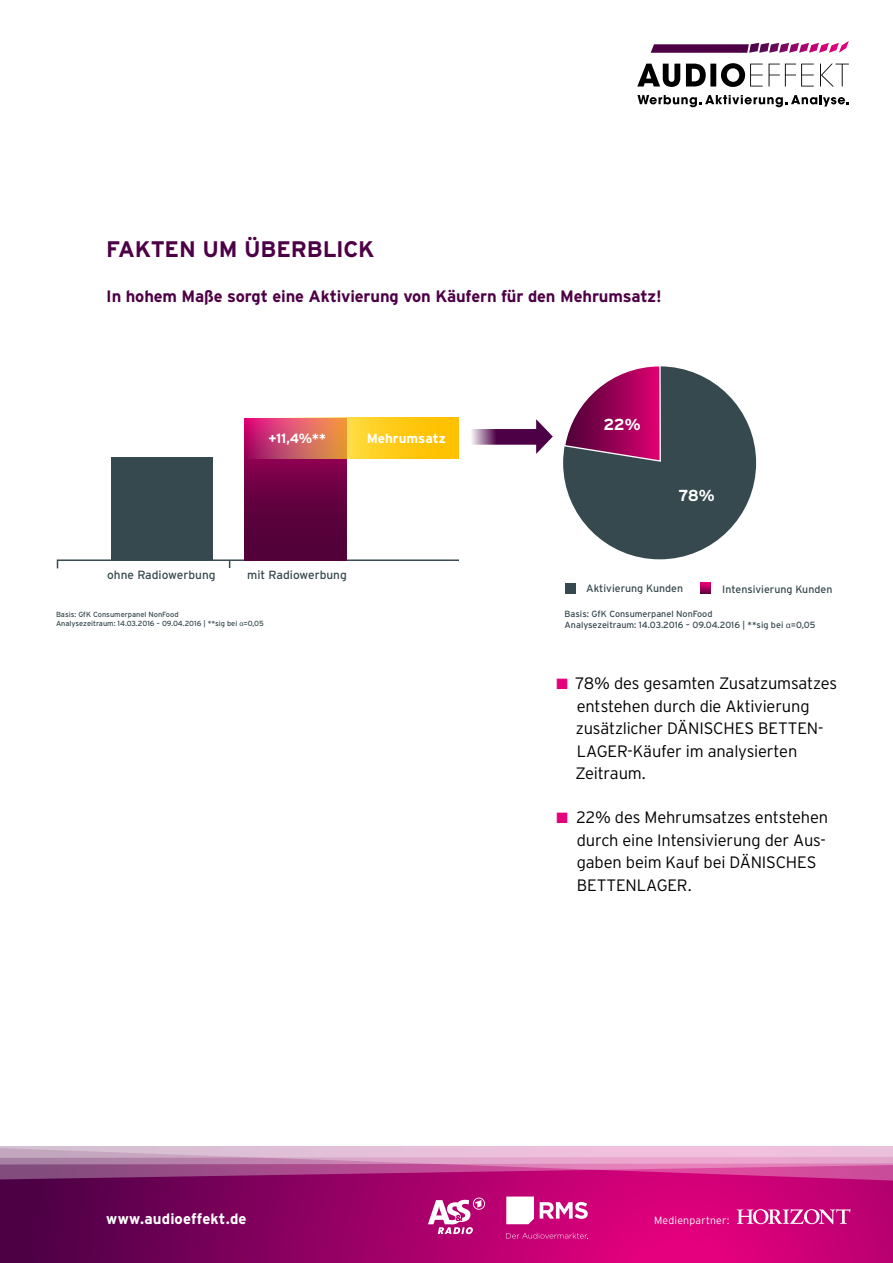
<style>
.page{position:relative;width:893px;height:1263px;background:#fff}
.page>*{position:absolute;margin:0;border:0;box-sizing:border-box;transform-origin:0 0}
.t1{font:700 22.5px "Interstate";letter-spacing:-.005em;color:#4d0045}
.t2{font:300 16.5px/22.5px "Interstate";letter-spacing:-.01em;color:#000}
.t3{font:700 16.5px "Interstate";letter-spacing:-.005em;color:#4d0045}
.t4{font:700 15.9px "Interstate";color:#fff}
.t5{font:700 15px "Interstate";letter-spacing:.01em;color:#fff}
.t6{font:700 13.35px "Interstate";color:#fff}
.t7{font:11.85px "Interstate";color:#36494e}
.t8{font:10.65px "Interstate";color:#36494e}
.t9{font:300 10.5px "Interstate";letter-spacing:.02em;color:#fff}
.t10{font:9px/10.8px "Interstate";color:#36494e}
.t11{font:7.5px/9px "Interstate";color:#36494e}
.s1{font-family:"Myriad Pro"}
.s2{color:#e5007c}
</style>
<div class="page">
<svg style="left:0;top:1188px;width:893px;height:75px;background:#a00066"></svg>
<svg style="left:0;top:1164px;width:893px;height:24px;background:#ac267c"></svg>
<svg style="left:0;top:1146px;width:893px;height:18px;background:#ddaecd"></svg>
<svg style="left:651px;top:41px;width:198px;height:12px"></svg>
<svg style="left:637px;top:63px;width:212px;height:24px"></svg>
<svg style="left:637px;top:95px;width:212px;height:12px"></svg>
<svg style="left:428px;top:1197px;width:57px;height:37px"></svg>
<svg style="left:506px;top:1196px;width:28px;height:28px"></svg>
<svg style="left:540px;top:1202px;width:48px;height:17px"></svg>
<svg style="left:506px;top:1233px;width:82px;height:6px"></svg>
<svg style="left:737px;top:1209px;width:113px;height:15px"></svg>
<svg style="left:57px;top:559px;width:401px;height:10px"></svg>
<div style="left:112px;top:457px;width:101px;height:104px;background:#36494e"></div>
<svg style="left:245px;top:459px;width:101px;height:102px;background:#640040"></svg>
<svg style="left:245px;top:418px;width:213px;height:41px;background:#ea933c"></svg>
<div style="left:563px;top:366px;width:193px;height:193px;background:#36494e;border-radius:50%"></div>
<svg style="left:563px;top:366px;width:99px;height:97px"></svg>
<div style="left:565px;top:583px;width:10px;height:10px;background:#36494e"></div>
<svg style="left:700px;top:583px;width:11px;height:10px"></svg>
<svg style="left:471px;top:419px;width:82px;height:35px"></svg>
<h1 class="t1" style="left:106px;top:235px;width:270px">Fakten um Überblick</h1>
<p class="t3" style="left:106px;top:286px;width:557px">I n hohem Maße sorgt eine Aktivierung von Käufern für den Mehrumsatz!</p>
<p class="t6" style="left:268px;top:430px;width:59px">+11,4%**</p>
<p class="t6" style="left:367px;top:430px;width:81px">Mehrumsatz</p>
<p class="t7" style="left:107px;top:568px;width:110px">ohne Radiowerbung</p>
<p class="t7" style="left:247px;top:568px;width:101px">mit Radiowerbung</p>
<p class="t11" style="left:56px;top:609px;width:209px">Basis: GfK Consumerpanel NonFood<br>Analysezeitraum: 14.03.2016 – 09.04.2016 | **sig bei <span class="s1">α</span>=0,05</p>
<p class="t4" style="left:603px;top:415px;width:39px">22%</p>
<p class="t4" style="left:678px;top:485px;width:38px">78%</p>
<p class="t8" style="left:586px;top:582px;width:98px">Aktivierung Kunden</p>
<p class="t8" style="left:722px;top:583px;width:112px">Intensivierung Kunden</p>
<p class="t10" style="left:565px;top:608px;width:252px">Basis: GfK Consumerpanel NonFood<br>Analysezeitraum: 14.03.2016 – 09.04.2016 | **sig bei <span class="s1">α</span>=0,05</p>
<p class="t2" style="left:575px;top:672px;width:263px;text-indent:-19px"><span class="s2">■</span> 78% des gesamten Zusatzumsatzes entstehen durch die Aktivierung zusätzlicher DÄNISCHES BETTEN-<br>LAGER-Käufer im analysierten<br>Zeitraum.</p>
<p class="t2" style="left:577px;top:806px;width:253px;text-indent:-20px"><span class="s2">■</span> 22% des Mehrumsatzes entstehen durch eine Intensivierung der Aus&shy;gaben beim Kauf bei DÄNISCHES<br>BETTENLAGER.</p>
<p class="t5" style="left:106px;top:1209px;width:142px">www.audioeffekt.de</p>
<p class="t9" style="left:654px;top:1214px;width:77px">Medienpartner:</p>
</div>
